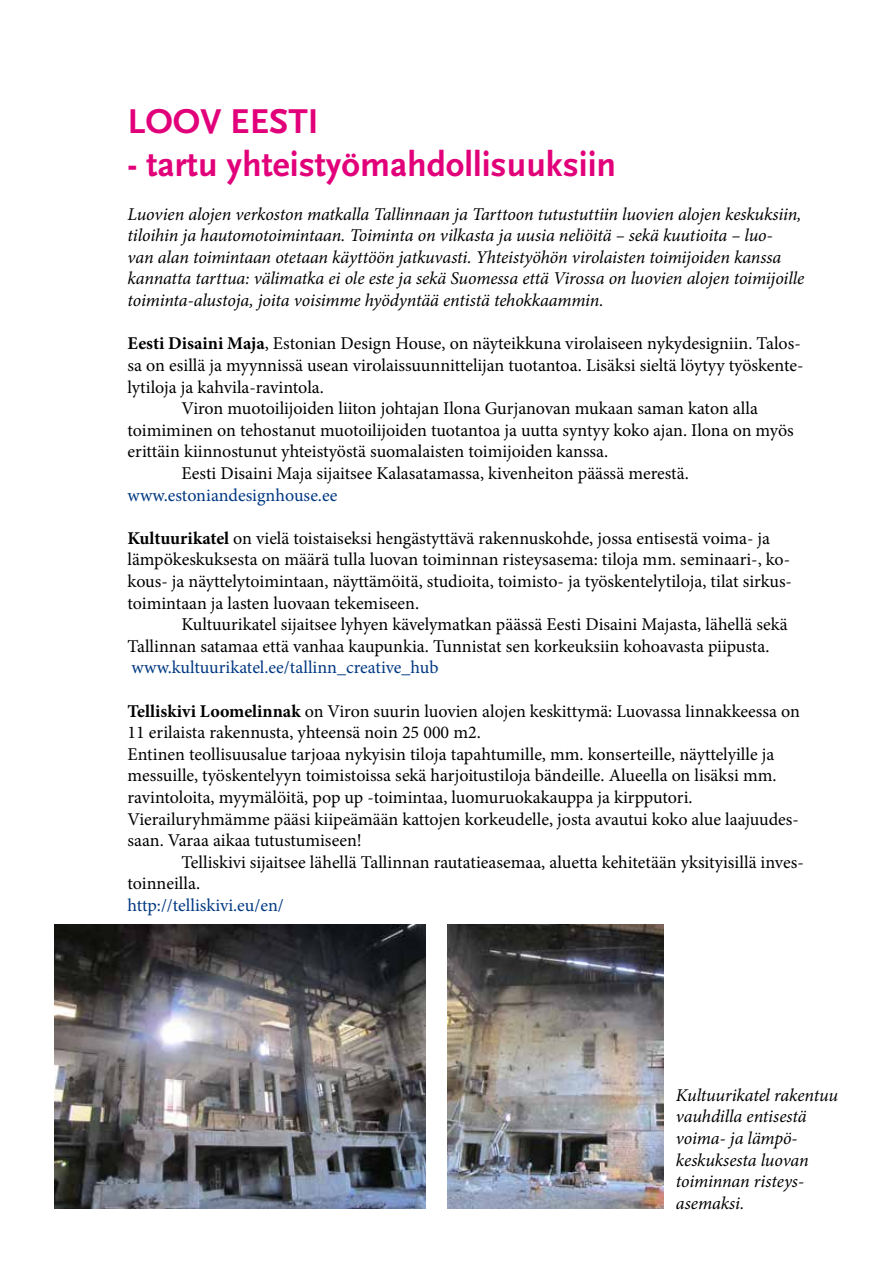
<style>
.page{position:relative;width:893px;height:1263px;background:#fff}
.page>*{position:absolute;margin:0;border:0;box-sizing:border-box;transform-origin:0 0}
.t1{font:700 36px "Scala Sans";color:#e2007a}
.t2{font:18px/21.6px "Minion Pro";color:#000}
.t3{font:italic 18px/21.6px "Minion Pro";letter-spacing:-.01em;color:#000}
.t4{font:18px "Minion Pro";color:#003882}
.s1{font-weight:700}
</style>
<div class="page">
<img style="left:54px;top:925px;width:372px;height:284px">
<img style="left:448px;top:925px;width:215px;height:284px">
<h1 class="t1" style="left:128px;top:100px;width:192px">LOOV EESTI</h1>
<h1 class="t1" style="left:128px;top:143px;width:490px">- tartu yhteistyömahdollisuuksiin</h1>
<p class="t3" style="left:128px;top:203px;width:678px">Luovien alojen verkoston matkalla Tallinnaan ja Tarttoon tutustuttiin luovien alojen keskuksiin, tiloihin ja hautomotoimintaan. Toiminta on vilkasta ja uusia neliöitä – sekä kuutioita – luo-<br>van alan toimintaan otetaan käyttöön jatkuvasti. Yhteistyöhön virolaisten toimijoiden kanssa kannatta tarttua: välimatka ei ole este ja sekä Suomessa että Virossa on luovien alojen toimijoille toiminta-alustoja, joita voisimme hyödyntää entistä tehokkaammin.</p>
<p class="t2" style="left:128px;top:333px;width:675px"><span class="s1">Eesti Disaini Maja</span>, Estonian Design House, on näyteikkuna virolaiseen nykydesigniin. Talos-</p>
<p class="t2" style="left:128px;top:354px;width:677px">sa on esillä ja myynnissä usean virolaissuunnittelijan tuotantoa. Lisäksi sieltä löytyy työskente-</p>
<p class="t2" style="left:128px;top:376px;width:198px">lytiloja ja kahvila-ravintola.</p>
<p class="t2" style="left:182px;top:398px;width:578px">Viron muotoilijoiden liiton johtajan Ilona Gurjanovan mukaan saman katon alla</p>
<p class="t2" style="left:128px;top:419px;width:668px">toimiminen on tehostanut muotoilijoiden tuotantoa ja uutta syntyy koko ajan. Ilona on myös</p>
<p class="t2" style="left:128px;top:441px;width:482px">erittäin kiinnostunut yhteistyöstä suomalaisten toimijoiden kanssa.</p>
<p class="t2" style="left:182px;top:462px;width:509px">Eesti Disaini Maja sijaitsee Kalasatamassa, kivenheiton päässä merestä.</p>
<p class="t4" style="left:128px;top:483px;width:211px">www.estoniandesignhouse.ee</p>
<p class="t2" style="left:128px;top:527px;width:666px"><span class="s1">Kultuurikatel</span> on vielä toistaiseksi hengästyttävä rakennuskohde, jossa entisestä voima- ja lämpökeskuksesta on määrä tulla luovan toiminnan risteysasema: tiloja mm. seminaari-, ko&shy;kous- ja näyttelytoimintaan, näyttämöitä, studioita, toimisto- ja työskentelytiloja, tilat sirkus&shy;toimintaan ja lasten luovaan tekemiseen.</p>
<p class="t2" style="left:128px;top:614px;width:661px;text-indent:54px">Kultuurikatel sijaitsee lyhyen kävelymatkan päässä Eesti Disaini Majasta, lähellä sekä<br>Tallinnan satamaa että vanhaa kaupunkia. Tunnistat sen korkeuksiin kohoavasta piipusta.</p>
<p class="t4" style="left:132px;top:655px;width:308px">www.kultuurikatel.ee/tallinn_creative_hub</p>
<p class="t2" style="left:128px;top:700px;width:674px"><span class="s1">Telliskivi Loomelinnak</span> on Viron suurin luovien alojen keskittymä: Luovassa linnakkeessa on 11 erilaista rakennusta, yhteensä noin 25 000 m2.<br>Entinen teollisuusalue tarjoaa nykyisin tiloja tapahtumille, mm. konserteille, näyttelyille ja messuille, työskentelyyn toimistoissa sekä harjoitustiloja bändeille. Alueella on lisäksi mm. ravintoloita, myymälöitä, pop up -toimintaa, luomuruokakauppa ja kirpputori.<br>Vierailuryhmämme pääsi kiipeämään kattojen korkeudelle, josta avautui koko alue laajuudes&shy;saan. Varaa aikaa tutustumiseen!</p>
<p class="t2" style="left:128px;top:851px;width:678px;text-indent:54px">Telliskivi sijaitsee lähellä Tallinnan rautatieasemaa, aluetta kehitetään yksityisillä inves&shy;toinneilla.</p>
<p class="t4" style="left:128px;top:893px;width:158px">http://telliskivi.eu/en/</p>
<p class="t3" style="left:676px;top:1084px;width:164px">Kultuurikatel rakentuu vauhdilla entisestä voima- ja lämpö&shy;keskuksesta luovan toiminnan risteys&shy;asemaksi.</p>
</div>
